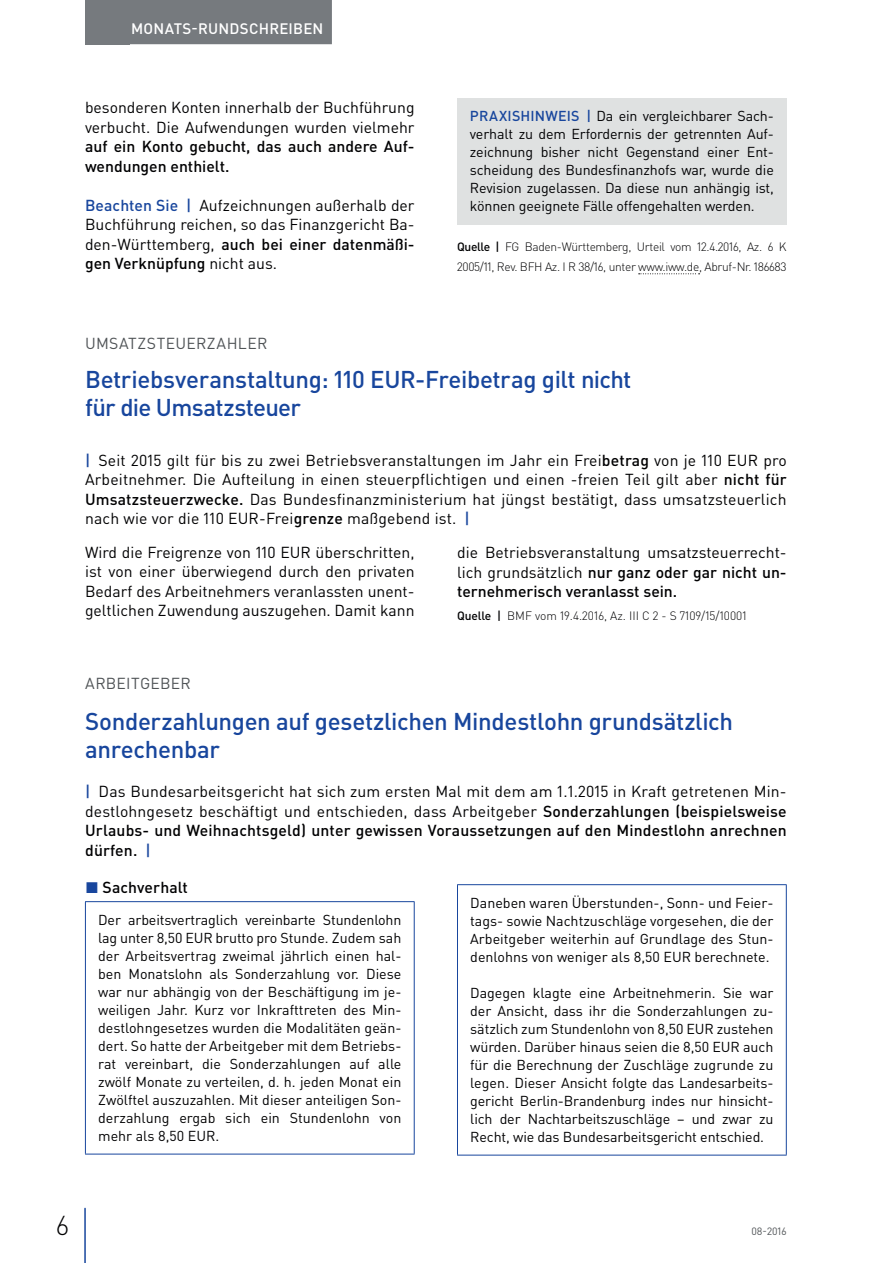
<style>
.page{position:relative;width:893px;height:1263px;background:#fff}
.page>*{position:absolute;margin:0;border:0;box-sizing:border-box;transform-origin:0 0}
.t1{font:300 27px "DIN Pro";color:#000002}
.t2{font:500 24px/28.5px "DIN Pro";letter-spacing:-.015em;color:#18469d}
.t3{font:15.75px/19.5px "DIN Pro";color:#000002;text-align:justify}
.t4{font:500 15.75px/19.5px "DIN Pro";color:#000002}
.t5{font:15.75px "DIN Pro";letter-spacing:.015em;color:#505457}
.t6{font:500 15px "DIN Pro";letter-spacing:.015em;color:#fff}
.t7{font:14.25px/18px "DIN Pro";letter-spacing:-.01em;color:#000002;text-align:justify}
.t8{font:300 12px/19.5px "DIN Pro";letter-spacing:-.025em;color:#000002}
.t9{font:300 12px "DIN Pro";color:#000002}
.t10{font:10.5px "DIN Pro";color:#505457}
.s1{font-weight:500;color:#18469d}
.s2{font-weight:500}
.s3{color:#18469d}
</style>
<div class="page">
<div style="left:85px;top:0;width:45px;height:44px;background:#767a7e"></div>
<hr style="left:84px;top:1208px;width:2px;height:55px;background:#18469d">
<div style="left:122px;top:0;width:210px;height:44px;background:#767a7e"></div>
<svg style="left:639px;top:273px;width:61px;height:1px"></svg>
<div style="left:457px;top:98px;width:330px;height:126px;background:#dfe1e1"></div>
<hr style="left:85px;top:901px;width:330px;height:1px;background:#18469d">
<hr style="left:85px;top:902px;width:1px;height:252px;background:#18469d">
<hr style="left:414px;top:902px;width:1px;height:252px;background:#18469d">
<hr style="left:85px;top:1154px;width:330px;height:1px;background:#18469d">
<hr style="left:457px;top:884px;width:330px;height:1px;background:#18469d">
<hr style="left:457px;top:885px;width:1px;height:270px;background:#18469d">
<hr style="left:786px;top:885px;width:1px;height:270px;background:#18469d">
<hr style="left:457px;top:1155px;width:330px;height:1px;background:#18469d">
<p class="t6" style="left:131px;top:18px;width:194px">MONATS-RUNDSCHREIBEN</p>
<p class="t3" style="left:85px;top:97px;width:331px">besonderen Konten innerhalb der Buchführung verbucht. Die Aufwendungen wurden vielmehr</p>
<p class="t4" style="left:85px;top:136px;width:331px">auf ein Konto gebucht, das auch andere Auf&shy;wendungen enthielt.</p>
<p class="t3" style="left:85px;top:195px;width:331px"><span class="s1">Beachten Sie |</span> Aufzeichnungen außerhalb der Buchführung reichen, so das Finanzgericht Ba&shy;den-Württemberg, <span class="s2">auch bei einer datenmäßi&shy;gen Verknüpfung</span> nicht aus.</p>
<p class="t7" style="left:470px;top:107px;width:306px"><span class="s1">PRAXISHINWEIS |</span> Da ein vergleichbarer Sach&shy;verhalt zu dem Erfordernis der getrennten Auf&shy;zeichnung bisher nicht Gegenstand einer Ent&shy;scheidung des Bundesfinanzhofs war, wurde die Revision zugelassen. Da diese nun anhängig ist, können geeignete Fälle offengehalten werden.</p>
<p class="t8" style="left:457px;top:237px;width:331px"><span class="s2">Quelle |</span> FG Baden-Württemberg, Urteil vom 12.4.2016, Az. 6 K<br>2005/11, Rev. BFH Az. I R 38/16, unter www.iww.de, Abruf-Nr. 186683</p>
<p class="t5" style="left:85px;top:332px;width:184px">UMSATZSTEUERZAHLER</p>
<h2 class="t2" style="left:85px;top:364px;width:548px">Betriebsveranstaltung: 110 EUR-Freibetrag gilt nicht für die Umsatzsteuer</h2>
<p class="t3" style="left:85px;top:450px;width:703px"><span class="s1">|</span> Seit 2015 gilt für bis zu zwei Betriebsveranstaltungen im Jahr ein Frei<span class="s2">betrag</span> von je 110 EUR pro Arbeitnehmer. Die Aufteilung in einen steuerpflichtigen und einen -freien Teil gilt aber <span class="s2">nicht für Umsatzsteuerzwecke.</span> Das Bundesfinanzministerium hat jüngst bestätigt, dass umsatzsteuerlich nach wie vor die 110 EUR-Frei<span class="s2">grenze</span> maßgebend ist. <span class="s1">|</span></p>
<p class="t3" style="left:85px;top:541px;width:331px">Wird die Freigrenze von 110 EUR überschritten, ist von einer überwiegend durch den privaten Bedarf des Arbeitnehmers veranlassten unent&shy;geltlichen Zuwendung auszugehen. Damit kann</p>
<p class="t3" style="left:457px;top:542px;width:331px">die Betriebsveranstaltung umsatzsteuerrecht&shy;lich grundsätzlich <span class="s2">nur ganz oder gar nicht un&shy;ternehmerisch veranlasst sein.</span></p>
<p class="t9" style="left:457px;top:608px;width:291px"><span class="s2">Quelle |</span> BMF vom 19.4.2016, Az. III C 2 - S 7109/15/10001</p>
<p class="t5" style="left:85px;top:673px;width:107px">ARBEITGEBER</p>
<h2 class="t2" style="left:85px;top:706px;width:650px">Sonderzahlungen auf gesetzlichen Mindestlohn grundsätzlich anrechenbar</h2>
<p class="t3" style="left:85px;top:781px;width:703px"><span class="s1">|</span> Das Bundesarbeitsgericht hat sich zum ersten Mal mit dem am 1.1.2015 in Kraft getretenen Min&shy;destlohngesetz beschäftigt und entschieden, dass Arbeitgeber <span class="s2">Sonderzahlungen (beispielsweise Urlaubs- und Weihnachtsgeld) unter gewissen Voraussetzungen auf den Mindestlohn anrechnen dürfen.</span> <span class="s1">|</span></p>
<p class="t4" style="left:85px;top:877px;width:104px"><span class="s3">◼</span> Sachverhalt</p>
<p class="t7" style="left:98px;top:910px;width:305px">Der arbeitsvertraglich vereinbarte Stundenlohn lag unter 8,50 EUR brutto pro Stunde. Zudem sah der Arbeitsvertrag zweimal jährlich einen hal&shy;ben Monatslohn als Sonderzahlung vor. Diese war nur abhängig von der Beschäftigung im je&shy;weiligen Jahr. Kurz vor Inkrafttreten des Min&shy;destlohngesetzes wurden die Modalitäten geän&shy;dert. So hatte der Arbeitgeber mit dem Betriebs&shy;rat vereinbart, die Sonderzahlungen auf alle zwölf Monate zu verteilen, d. h. jeden Monat ein Zwölftel auszuzahlen. Mit dieser anteiligen Son&shy;derzahlung ergab sich ein Stundenlohn von mehr als 8,50 EUR.</p>
<p class="t7" style="left:470px;top:893px;width:305px">Daneben waren Überstunden-, Sonn- und Feier&shy;tags- sowie Nachtzuschläge vorgesehen, die der Arbeitgeber weiterhin auf Grundlage des Stun&shy;denlohns von weniger als 8,50 EUR berechnete.</p>
<p class="t7" style="left:470px;top:983px;width:305px">Dagegen klagte eine Arbeitnehmerin. Sie war der Ansicht, dass ihr die Sonderzahlungen zu&shy;sätzlich zum Stundenlohn von 8,50 EUR zustehen würden. Darüber hinaus seien die 8,50 EUR auch für die Berechnung der Zuschläge zugrunde zu legen. Dieser Ansicht folgte das Landesarbeits&shy;gericht Berlin-Brandenburg indes nur hinsicht&shy;lich der Nachtarbeitszuschläge – und zwar zu Recht, wie das Bundesarbeitsgericht entschied.</p>
<h1 class="t1" style="left:56px;top:1207px;width:14px">6</h1>
<p class="t10" style="left:751px;top:1224px;width:37px">08-2016</p>
</div>
